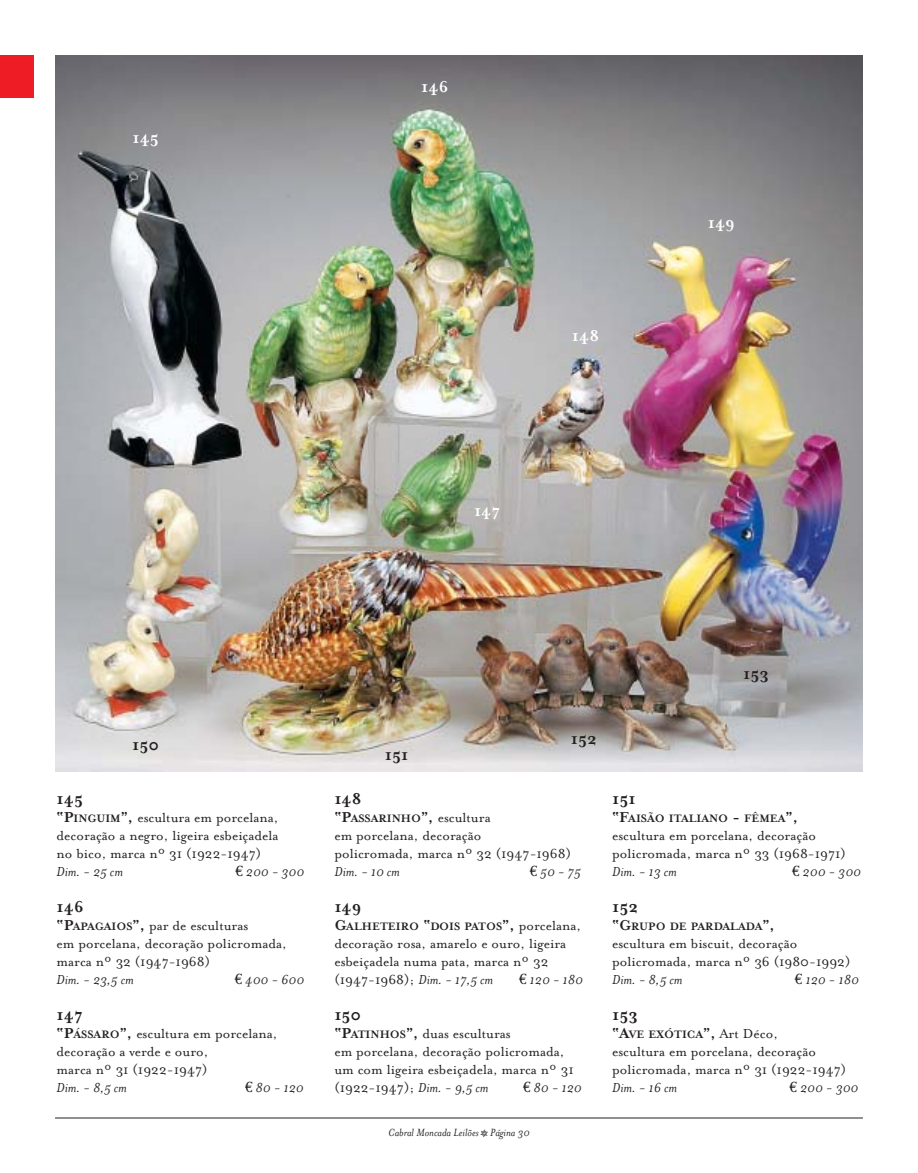
<style>
.page{position:relative;width:918px;height:1173px;background:#fff}
.page>*{position:absolute;margin:0;border:0;box-sizing:border-box;transform-origin:0 0}
.t1{font:700 18px "Mrs Eaves";color:#231f1f}
.t2{font:700 18px "Mrs Eaves";color:#fff}
.t3{font:15px/18px "Mrs Eaves Roman";color:#231f1f}
.t4{font:italic 15px "Mrs Eaves";color:#231f1f}
.t5{font:700 12.3px "Mrs Eaves";color:#231f1f}
.t6{font:italic 12px "Mrs Eaves";color:#231f1f}
.s1{font-family:"Mrs Eaves";font-weight:700;font-size:16.5px}
.s2{font-family:"Mrs Eaves";font-weight:700;font-size:12.3px}
.s3{font-family:"Euro Serif";font-style:normal}
.s4{font-size:16.5px}
.s5{font-family:"Mrs Eaves Roman";font-weight:400;font-size:15px}
.s6{font-family:"Mrs Eaves";font-style:italic}
.s7{font-family:"Mrs Eaves Fractions";font-style:normal}
</style>
<div class="page">
<img style="left:55px;top:55px;width:808px;height:716px">
<hr style="left:55px;top:1118px;width:808px;height:1px;background:#231f1f">
<div style="left:0;top:55px;width:34px;height:43px;background:#ee1c24"></div>
<p class="t2" style="left:132px;top:127px;width:28px">145</p>
<p class="t2" style="left:421px;top:75px;width:29px">146</p>
<p class="t2" style="left:572px;top:324px;width:29px">148</p>
<p class="t2" style="left:708px;top:211px;width:29px">149</p>
<p class="t2" style="left:474px;top:499px;width:28px">147</p>
<p class="t1" style="left:132px;top:733px;width:28px">150</p>
<p class="t1" style="left:57px;top:788px;width:28px">145</p>
<p class="t3" style="left:57px;top:808px;width:224px;text-align:justify"><span class="s1">“P</span><span class="s2">INGUIM</span><span class="s1">”,</span> escultura em porcelana, decoração a negro, ligeira esbeiçadela no bico, marca nº 31 (1922-1947)</p>
<p class="t4" style="left:57px;top:863px;width:68px">Dim. - 25 cm</p>
<p class="t4" style="left:235px;top:863px;width:70px"><span class="s3">€</span> 200 - 300</p>
<p class="t1" style="left:57px;top:896px;width:29px">146</p>
<p class="t3" style="left:57px;top:916px;width:232px"><span class="s1">“P</span><span class="s2">APAGAIOS</span><span class="s1">”,</span> par de esculturas<br>em porcelana, decoração policromada, marca nº 32 (1947-1968)</p>
<p class="t4" style="left:57px;top:971px;width:79px">Dim. - 23,5 cm</p>
<p class="t4" style="left:235px;top:971px;width:71px"><span class="s3">€</span> 400 - 600</p>
<p class="t1" style="left:57px;top:1004px;width:28px">147</p>
<p class="t3" style="left:57px;top:1024px;width:222px"><span class="s1">“P</span><span class="s2">ÁSSARO</span><span class="s1">”,</span> escultura em porcelana, decoração a verde e ouro,<br>marca nº 31 (1922-1947)</p>
<p class="t4" style="left:57px;top:1079px;width:72px">Dim. - 8,5 cm</p>
<p class="t4" style="left:245px;top:1079px;width:60px"><span class="s3">€</span> 80 - 120</p>
<p class="t1" style="left:743px;top:663px;width:27px">153</p>
<p class="t1" style="left:385px;top:743px;width:25px">151</p>
<p class="t1" style="left:571px;top:727px;width:28px">152</p>
<p class="t1" style="left:334px;top:788px;width:29px">148</p>
<p class="t5" style="left:334px;top:811px;width:158px"><span class="s4">“P</span>ASSARINHO<span class="s4">”,</span> <span class="s5">escultura</span></p>
<p class="t3" style="left:334px;top:826px;width:238px">em porcelana, decoração<br>policromada, marca nº 32 (1947-1968)</p>
<p class="t4" style="left:334px;top:863px;width:67px">Dim. - 10 cm</p>
<p class="t4" style="left:530px;top:863px;width:53px"><span class="s3">€</span> 50 - 75</p>
<p class="t1" style="left:334px;top:896px;width:29px">149</p>
<p class="t5" style="left:334px;top:919px;width:248px"><span class="s4">G</span>ALHETEIRO <span class="s4">“</span>DOIS PATOS<span class="s4">”,</span> <span class="s5">porcelana,</span></p>
<p class="t3" style="left:334px;top:934px;width:233px">decoração rosa, amarelo e ouro, ligeira esbeiçadela numa pata, marca nº 32 (1947-1968); <span class="s6">Dim. - 17,5 cm</span></p>
<p class="t4" style="left:519px;top:971px;width:65px"><span class="s3">€</span> 120 - 180</p>
<p class="t1" style="left:334px;top:1004px;width:28px">150</p>
<p class="t3" style="left:334px;top:1024px;width:241px"><span class="s1">“P</span><span class="s2">ATINHOS</span><span class="s1">”,</span> duas esculturas<br>em porcelana, decoração policromada, um com ligeira esbeiçadela, marca nº 31 (1922-1947); <span class="s6">Dim. - 9,5 cm</span></p>
<p class="t4" style="left:523px;top:1079px;width:60px"><span class="s3">€</span> 80 - 120</p>
<p class="t6" style="left:388px;top:1125px;width:143px">Cabral Moncada Leilões <span class="s7">Q</span> Página 30</p>
<p class="t1" style="left:612px;top:788px;width:25px">151</p>
<p class="t5" style="left:612px;top:811px;width:187px"><span class="s4">“F</span>AISÃO ITALIANO <span class="s4">-</span> FÊMEA<span class="s4">”,</span></p>
<p class="t3" style="left:612px;top:826px;width:235px">escultura em porcelana, decoração policromada, marca nº 33 (1968-1971)</p>
<p class="t4" style="left:612px;top:863px;width:66px">Dim. - 13 cm</p>
<p class="t4" style="left:792px;top:863px;width:70px"><span class="s3">€</span> 200 - 300</p>
<p class="t1" style="left:612px;top:896px;width:28px">152</p>
<p class="t5" style="left:612px;top:919px;width:164px"><span class="s4">“G</span>RUPO DE PARDALADA<span class="s4">”,</span></p>
<p class="t3" style="left:612px;top:934px;width:240px">escultura em biscuit, decoração policromada, marca nº 36 (1980-1992)</p>
<p class="t4" style="left:612px;top:971px;width:72px">Dim. - 8,5 cm</p>
<p class="t4" style="left:795px;top:971px;width:65px"><span class="s3">€</span> 120 - 180</p>
<p class="t1" style="left:612px;top:1004px;width:27px">153</p>
<p class="t5" style="left:612px;top:1027px;width:167px"><span class="s4">“A</span>VE EXÓTICA<span class="s4">”,</span> <span class="s5">Art Déco,</span></p>
<p class="t3" style="left:612px;top:1042px;width:236px">escultura em porcelana, decoração policromada, marca nº 31 (1922-1947)</p>
<p class="t4" style="left:612px;top:1079px;width:67px">Dim. - 16 cm</p>
<p class="t4" style="left:790px;top:1079px;width:70px"><span class="s3">€</span> 200 - 300</p>
</div>
